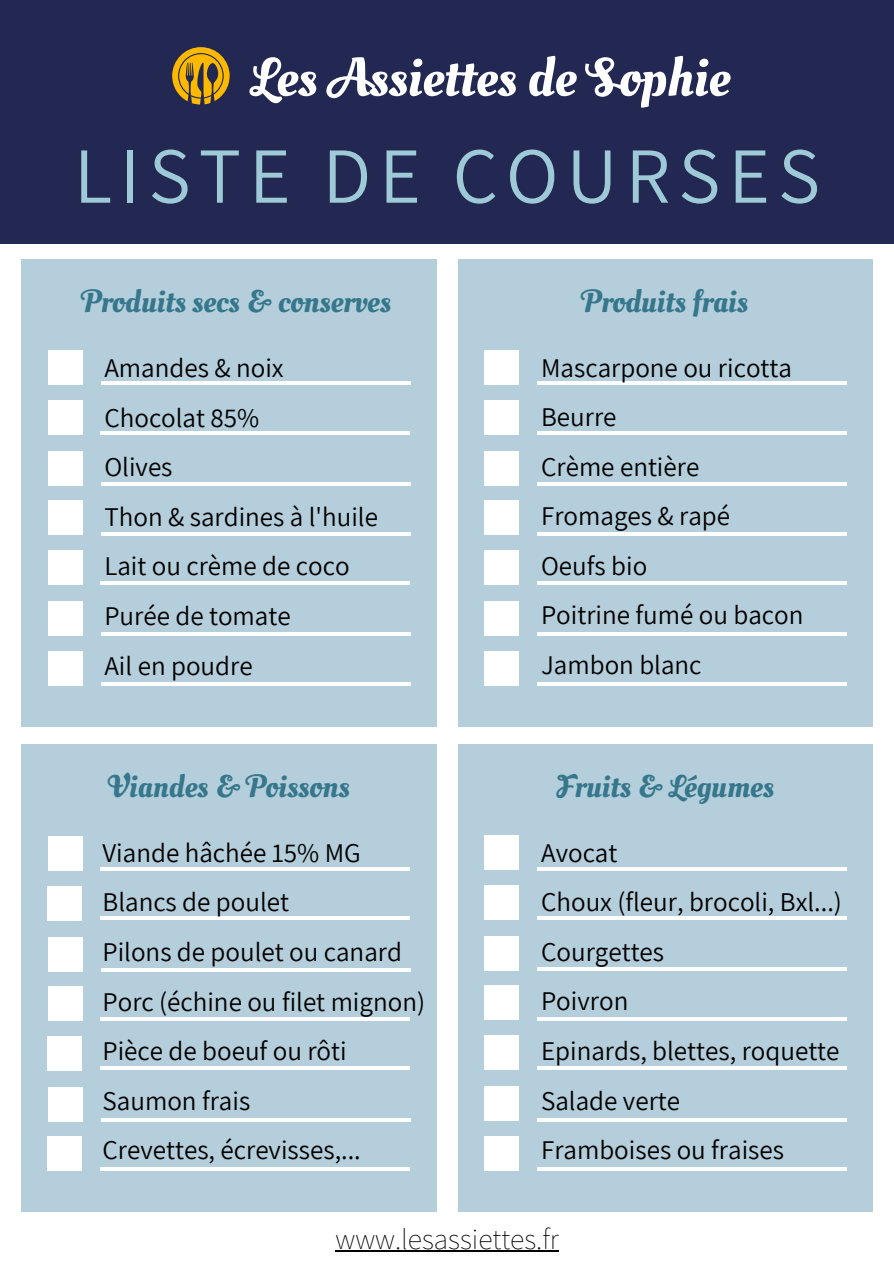
<style>
.page{position:relative;width:894px;height:1264px;background:#fff}
.page>*{position:absolute;margin:0;border:0;box-sizing:border-box;transform-origin:0 0}
.t1{font:79.5px "Assistant";letter-spacing:.1em;color:#9ec9d7}
.t2{font:54px "Oleo Script Swash Caps";color:#fff}
.t3{font:31.5px "Oleo Script Swash Caps";color:#36778c}
.t4{font:200 29.55px "Assistant";color:#000}
.t5{font:27px/49.5px "Assistant";color:#000}
</style>
<div class="page">
<div style="left:0;top:0;width:893px;height:244px;background:#222852"></div>
<svg style="left:172px;top:47px;width:57px;height:58px"></svg>
<div style="left:22px;top:259px;width:414px;height:467px;background:#b5cedb"></div>
<div style="left:48px;top:350px;width:35px;height:35px;background:#fff"></div>
<div style="left:48px;top:400px;width:34px;height:35px;background:#fff"></div>
<div style="left:48px;top:451px;width:35px;height:35px;background:#fff"></div>
<div style="left:48px;top:500px;width:35px;height:35px;background:#fff"></div>
<div style="left:48px;top:550px;width:34px;height:35px;background:#fff"></div>
<div style="left:48px;top:601px;width:35px;height:35px;background:#fff"></div>
<div style="left:48px;top:650px;width:34px;height:35px;background:#fff"></div>
<hr style="left:101px;top:382px;width:309px;height:3px;background:#fff">
<hr style="left:101px;top:431px;width:309px;height:3px;background:#fff">
<hr style="left:101px;top:482px;width:309px;height:4px;background:#fff">
<hr style="left:101px;top:532px;width:309px;height:3px;background:#fff">
<hr style="left:101px;top:581px;width:309px;height:4px;background:#fff">
<hr style="left:101px;top:632px;width:309px;height:4px;background:#fff">
<hr style="left:101px;top:682px;width:309px;height:3px;background:#fff">
<div style="left:458px;top:259px;width:414px;height:467px;background:#b5cedb"></div>
<div style="left:484px;top:350px;width:35px;height:35px;background:#fff"></div>
<div style="left:483px;top:400px;width:35px;height:35px;background:#fff"></div>
<div style="left:484px;top:451px;width:35px;height:35px;background:#fff"></div>
<div style="left:484px;top:500px;width:35px;height:35px;background:#fff"></div>
<div style="left:483px;top:550px;width:35px;height:35px;background:#fff"></div>
<div style="left:484px;top:601px;width:35px;height:35px;background:#fff"></div>
<div style="left:483px;top:650px;width:35px;height:35px;background:#fff"></div>
<hr style="left:537px;top:382px;width:309px;height:3px;background:#fff">
<hr style="left:536px;top:431px;width:310px;height:3px;background:#fff">
<hr style="left:537px;top:482px;width:309px;height:4px;background:#fff">
<hr style="left:536px;top:532px;width:310px;height:3px;background:#fff">
<hr style="left:536px;top:581px;width:310px;height:4px;background:#fff">
<hr style="left:537px;top:632px;width:309px;height:4px;background:#fff">
<hr style="left:536px;top:682px;width:310px;height:3px;background:#fff">
<div style="left:458px;top:744px;width:414px;height:467px;background:#b5cedb"></div>
<div style="left:484px;top:835px;width:35px;height:35px;background:#fff"></div>
<div style="left:484px;top:885px;width:34px;height:35px;background:#fff"></div>
<div style="left:484px;top:936px;width:35px;height:35px;background:#fff"></div>
<div style="left:484px;top:985px;width:35px;height:35px;background:#fff"></div>
<div style="left:484px;top:1035px;width:34px;height:35px;background:#fff"></div>
<div style="left:484px;top:1086px;width:35px;height:35px;background:#fff"></div>
<div style="left:484px;top:1135px;width:34px;height:35px;background:#fff"></div>
<svg style="left:537px;top:867px;width:309px;height:3px"></svg>
<hr style="left:537px;top:916px;width:309px;height:3px;background:#fff">
<hr style="left:537px;top:967px;width:309px;height:4px;background:#fff">
<hr style="left:537px;top:1017px;width:309px;height:3px;background:#fff">
<hr style="left:537px;top:1066px;width:309px;height:3px;background:#fff">
<svg style="left:537px;top:1118px;width:309px;height:3px"></svg>
<hr style="left:537px;top:1167px;width:309px;height:3px;background:#fff">
<div style="left:22px;top:744px;width:414px;height:467px;background:#b5cedb"></div>
<div style="left:48px;top:835px;width:35px;height:35px;background:#fff"></div>
<div style="left:48px;top:885px;width:34px;height:35px;background:#fff"></div>
<div style="left:48px;top:936px;width:35px;height:35px;background:#fff"></div>
<div style="left:48px;top:985px;width:35px;height:35px;background:#fff"></div>
<div style="left:48px;top:1035px;width:34px;height:35px;background:#fff"></div>
<div style="left:48px;top:1086px;width:35px;height:35px;background:#fff"></div>
<div style="left:48px;top:1136px;width:34px;height:34px;background:#fff"></div>
<hr style="left:101px;top:867px;width:309px;height:3px;background:#fff">
<hr style="left:101px;top:916px;width:309px;height:4px;background:#fff">
<svg style="left:101px;top:968px;width:309px;height:3px"></svg>
<hr style="left:101px;top:1017px;width:309px;height:3px;background:#fff">
<hr style="left:101px;top:1066px;width:309px;height:4px;background:#fff">
<svg style="left:101px;top:1118px;width:309px;height:3px"></svg>
<hr style="left:101px;top:1167px;width:309px;height:3px;background:#fff">
<hr style="left:335px;top:1250px;width:223px;height:2px;background:#000">
<h2 class="t2" style="left:251px;top:41px;width:480px">Les Assiettes de Sophie</h2>
<h1 class="t1" style="left:74px;top:121px;width:747px">LISTE DE COURSES</h1>
<p class="t3" style="left:82px;top:280px;width:310px">Produits secs &amp; conserves</p>
<p class="t3" style="left:582px;top:280px;width:167px">Produits frais</p>
<p class="t5" style="left:104px;top:342px;width:275px">Amandes &amp; noix<br>Chocolat 85%<br>Olives<br>Thon &amp; sardines à l'huile<br>Lait ou crème de coco<br>Purée de tomate<br>Ail en poudre</p>
<p class="t5" style="left:541px;top:342px;width:264px">Mascarpone ou ricotta<br>Beurre<br>Crème entière<br>Fromages &amp; rapé<br>Oeufs bio<br>Poitrine fumé ou bacon<br>Jambon blanc</p>
<p class="t3" style="left:108px;top:765px;width:243px">Viandes &amp; Poissons</p>
<p class="t3" style="left:556px;top:765px;width:218px">Fruits &amp; Légumes</p>
<p class="t5" style="left:102px;top:827px;width:324px">Viande hâchée 15% MG<br>Blancs de poulet<br>Pilons de poulet ou canard<br>Porc (échine ou filet mignon)<br>Pièce de boeuf ou rôti<br>Saumon frais<br>Crevettes, écrevisses,...</p>
<p class="t5" style="left:541px;top:827px;width:302px">Avocat<br>Choux (fleur, brocoli, Bxl...)<br>Courgettes<br>Poivron<br>Epinards, blettes, roquette<br>Salade verte<br>Framboises ou fraises</p>
<p class="t4" style="left:335px;top:1218px;width:225px">www.lesassiettes.fr</p>
</div>
